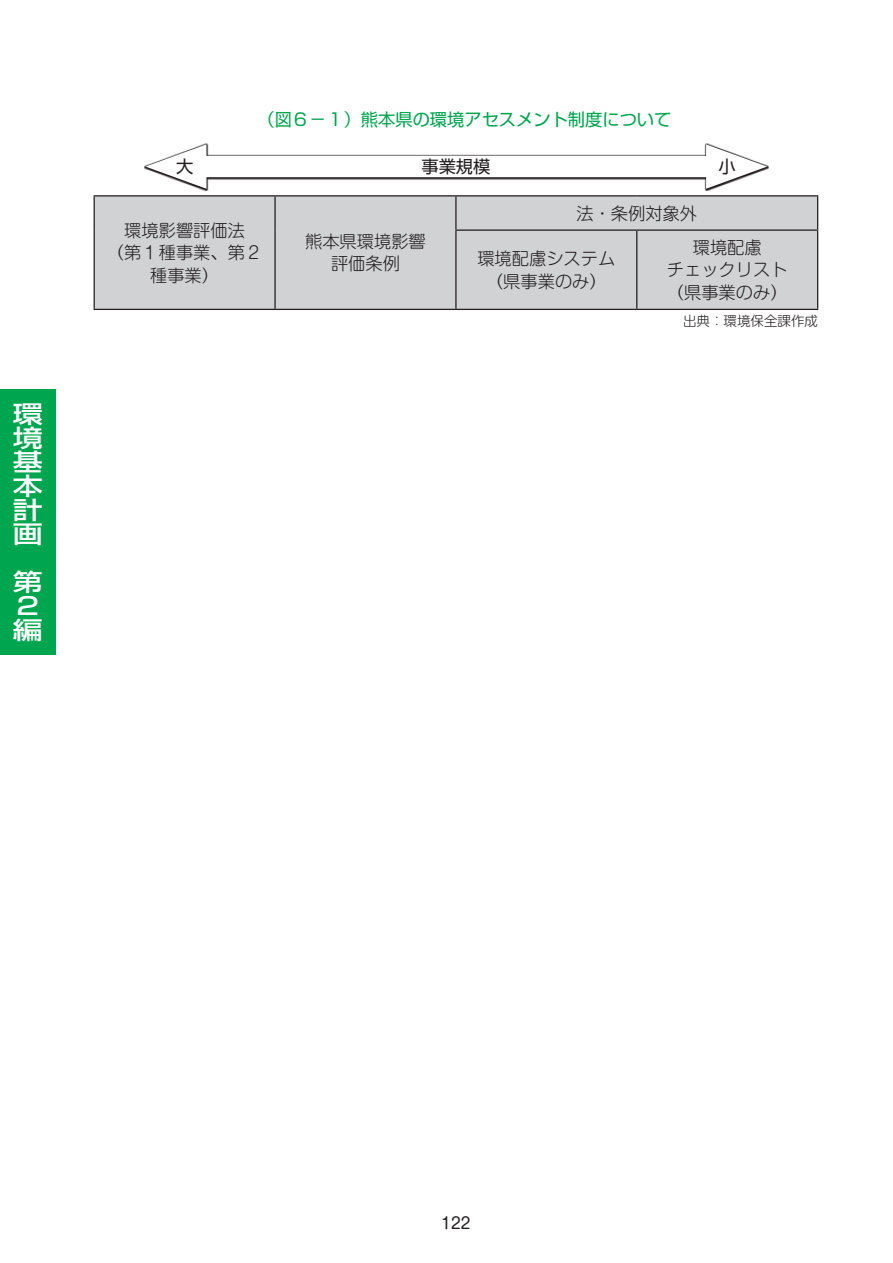
<style>
.page{position:relative;width:893px;height:1263px;background:#fff}
.page>*{position:absolute;margin:0;border:0;box-sizing:border-box;transform-origin:0 0}
.t1{font:500 24px/24px "Shin Go Pr 6";color:#fff;text-align:justify;scale:1.25 1}
.t2{font:300 17.25px/22.5px "Shin M Go Pr 6";color:#231f20;text-align:center}
.t3{font:17.25px "Shin Go Pr 6";color:#00a54f}
.t4{font:17.25px "Shin Go Pr 6";color:#231f20}
.t5{font:15.75px "Shin M Go Pr 6";color:#231f20}
.t6{font:300 13.5px "Shin M Go Pr 6";color:#231f20}
</style>
<div class="page">
<svg style="left:144px;top:143px;width:624px;height:47px"></svg>
<div style="left:183px;top:156px;width:547px;height:21px;background:#fff"></div>
<svg style="left:145px;top:144px;width:61px;height:45px"></svg>
<svg style="left:706px;top:144px;width:61px;height:45px"></svg>
<div style="left:95px;top:196px;width:722px;height:113px;background:#d1d2d4"></div>
<hr style="left:94px;top:195px;width:181px;height:1px;background:#231f20">
<hr style="left:94px;top:196px;width:1px;height:34px;background:#231f20">
<hr style="left:275px;top:195px;width:181px;height:1px;background:#231f20">
<hr style="left:274px;top:196px;width:2px;height:34px;background:#231f20">
<hr style="left:456px;top:195px;width:181px;height:1px;background:#231f20">
<hr style="left:455px;top:196px;width:2px;height:33px;background:#231f20">
<hr style="left:637px;top:195px;width:181px;height:1px;background:#231f20">
<hr style="left:817px;top:196px;width:1px;height:33px;background:#231f20">
<hr style="left:94px;top:230px;width:1px;height:79px;background:#231f20">
<hr style="left:274px;top:230px;width:2px;height:79px;background:#231f20">
<hr style="left:455px;top:229px;width:182px;height:2px;background:#231f20">
<hr style="left:455px;top:231px;width:2px;height:78px;background:#231f20">
<hr style="left:637px;top:229px;width:181px;height:2px;background:#231f20">
<hr style="left:636px;top:231px;width:1px;height:78px;background:#231f20">
<hr style="left:817px;top:231px;width:1px;height:78px;background:#231f20">
<hr style="left:94px;top:309px;width:181px;height:1px;background:#231f20">
<hr style="left:275px;top:309px;width:181px;height:1px;background:#231f20">
<hr style="left:456px;top:309px;width:181px;height:1px;background:#231f20">
<hr style="left:637px;top:309px;width:181px;height:1px;background:#231f20">
<div style="left:0;top:389px;width:56px;height:265px;background:#00a54f"></div>
<h1 class="t1" style="left:13px;top:400px;width:25px">環境基本計画</h1>
<h1 class="t1" style="left:13px;top:568px;width:25px;text-align:left">第<br>２編</h1>
<p class="t3" style="left:257px;top:105px;width:415px">（図６－１）熊本県の環境アセスメント制度について</p>
<p class="t4" style="left:176px;top:152px;width:19px">大</p>
<p class="t4" style="left:421px;top:152px;width:70px">事業規模</p>
<p class="t4" style="left:719px;top:152px;width:19px">小</p>
<p class="t2" style="left:107px;top:218px;width:157px">環境影響評価法<br>（第１種事業、第２種事業）</p>
<p class="t2" style="left:305px;top:229px;width:122px">熊本県環境影響評価条例</p>
<p class="t2" style="left:576px;top:201px;width:122px">法・条例対象外</p>
<p class="t2" style="left:477px;top:246px;width:139px">環境配慮システム（県事業のみ）</p>
<p class="t2" style="left:667px;top:235px;width:122px">環境配慮<br>チェックリスト（県事業のみ）</p>
<p class="t6" style="left:683px;top:310px;width:136px">出典：環境保全課作成</p>
<p class="t5" style="left:441px;top:1210px;width:30px">122</p>
</div>
